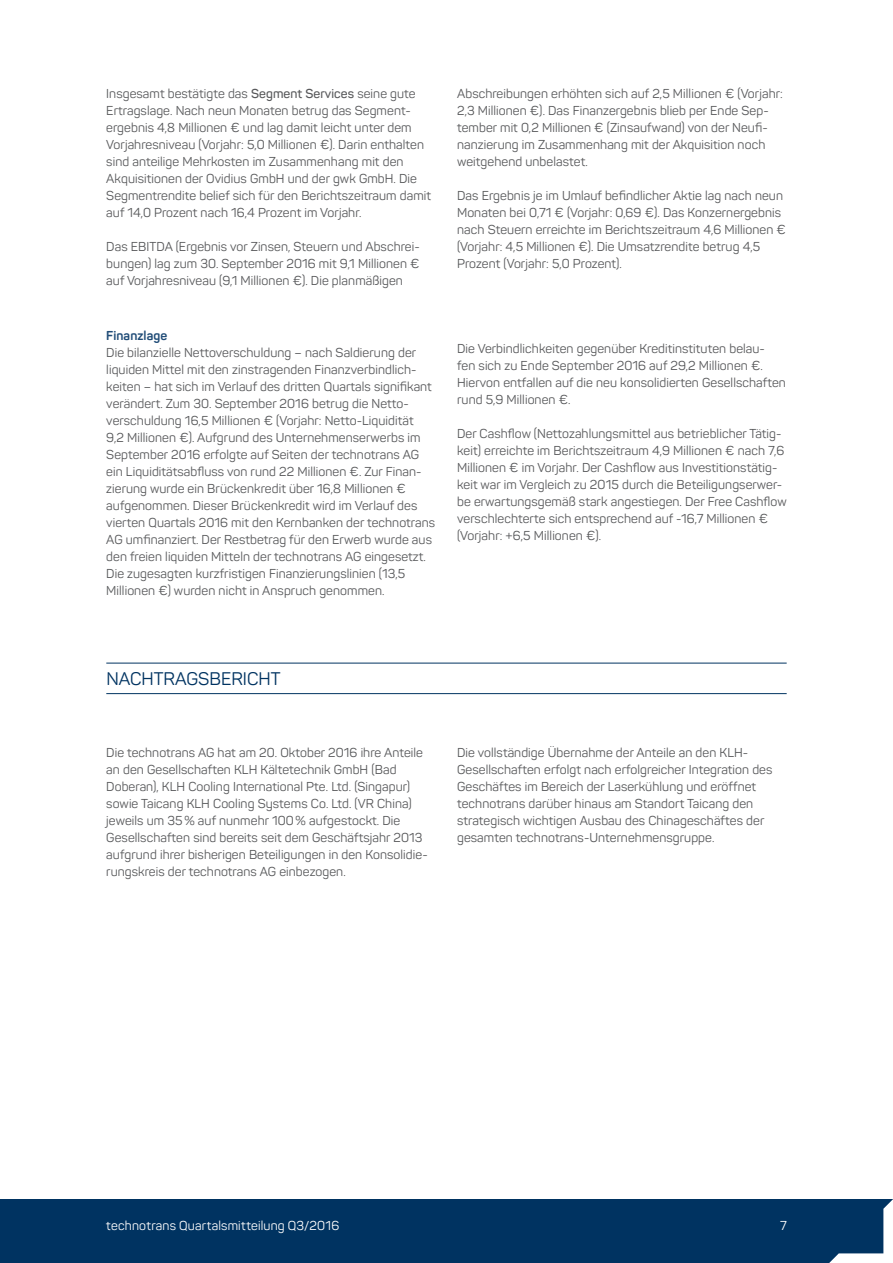
<style>
.page{position:relative;width:893px;height:1263px;background:#fff}
.page>*{position:absolute;margin:0;border:0;box-sizing:border-box;transform-origin:0 0}
.t1{font:18px "Panton";color:#003361}
.t2{font:12.75px/17px "Panton";letter-spacing:.005em;color:#57585a}
.t3{font:12.75px "Panton";letter-spacing:.015em;color:#fff}
.t4{font:700 12.75px "Panton";letter-spacing:.005em;color:#204c77}
.s1{font-weight:600}
</style>
<div class="page">
<div style="left:0;top:1199px;width:893px;height:64px;background:#003361"></div>
<svg style="left:829px;top:1199px;width:64px;height:64px"></svg>
<hr style="left:106px;top:663px;width:681px;height:1px;background:#003361">
<hr style="left:106px;top:693px;width:681px;height:1px;background:#003361">
<p class="t2" style="left:106px;top:85px;width:326px">Insgesamt bestätigte das <span class="s1">Segment Services</span> seine gute Ertragslage. Nach neun Monaten betrug das Segment&shy;ergebnis 4,8 Millionen € und lag damit leicht unter dem Vorjahresniveau (Vorjahr: 5,0 Millionen €). Darin enthalten sind anteilige Mehrkosten im Zusammenhang mit den Akquisitionen der Ovidius GmbH und der gwk GmbH. Die Segmentrendite belief sich für den Berichtszeitraum damit auf 14,0 Prozent nach 16,4 Prozent im Vorjahr.</p>
<p class="t2" style="left:106px;top:238px;width:315px;text-align:justify">Das EBITDA (Ergebnis vor Zinsen, Steuern und Abschrei&shy;bungen) lag zum 30. September 2016 mit 9,1 Millionen € auf Vorjahresniveau (9,1 Millionen €). Die planmäßigen</p>
<p class="t2" style="left:457px;top:85px;width:327px">Abschreibungen erhöhten sich auf 2,5 Millionen € (Vorjahr:<br>2,3 Millionen €). Das Finanzergebnis blieb per Ende Sep&shy;tember mit 0,2 Millionen € (Zinsaufwand) von der Neufi&shy;nanzierung im Zusammenhang mit der Akquisition noch weitgehend unbelastet.</p>
<p class="t2" style="left:457px;top:187px;width:330px">Das Ergebnis je im Umlauf befindlicher Aktie lag nach neun Monaten bei 0,71 € (Vorjahr: 0,69 €). Das Konzernergebnis nach Steuern erreichte im Berichtszeitraum 4,6 Millionen € (Vorjahr: 4,5 Millionen €). Die Umsatzrendite betrug 4,5<br>Prozent (Vorjahr: 5,0 Prozent).</p>
<p class="t4" style="left:106px;top:328px;width:62px">Finanzlage</p>
<p class="t2" style="left:106px;top:344px;width:330px">Die bilanzielle Nettoverschuldung – nach Saldierung der liquiden Mittel mit den zinstragenden Finanzverbindlich&shy;keiten – hat sich im Verlauf des dritten Quartals signifikant verändert. Zum 30. September 2016 betrug die Netto&shy;verschuldung 16,5 Millionen € (Vorjahr: Netto-Liquidität<br>9,2 Millionen €). Aufgrund des Unternehmenserwerbs im September 2016 erfolgte auf Seiten der technotrans AG ein Liquiditätsabfluss von rund 22 Millionen €. Zur Finan&shy;zierung wurde ein Brückenkredit über 16,8 Millionen € aufgenommen. Dieser Brückenkredit wird im Verlauf des vierten Quartals 2016 mit den Kernbanken der technotrans AG umfinanziert. Der Restbetrag für den Erwerb wurde aus den freien liquiden Mitteln der technotrans AG eingesetzt.<br>Die zugesagten kurzfristigen Finanzierungslinien (13,5<br>Millionen €) wurden nicht in Anspruch genommen.</p>
<p class="t2" style="left:457px;top:340px;width:330px">Die Verbindlichkeiten gegenüber Kreditinstituten belau&shy;fen sich zu Ende September 2016 auf 29,2 Millionen €.<br>Hiervon entfallen auf die neu konsolidierten Gesellschaften rund 5,9 Millionen €.</p>
<p class="t2" style="left:457px;top:425px;width:331px">Der Cashflow (Nettozahlungsmittel aus betrieblicher Tätig&shy;keit) erreichte im Berichtszeitraum 4,9 Millionen € nach 7,6<br>Millionen € im Vorjahr. Der Cashflow aus Investitionstätig&shy;keit war im Vergleich zu 2015 durch die Beteiligungserwer&shy;be erwartungsgemäß stark angestiegen. Der Free Cashflow verschlechterte sich entsprechend auf -16,7 Millionen € (Vorjahr: +6,5 Millionen €).</p>
<h1 class="t1" style="left:106px;top:667px;width:176px">NACHTRAGSBERICHT</h1>
<p class="t2" style="left:106px;top:744px;width:323px">Die technotrans AG hat am 20. Oktober 2016 ihre Anteile an den Gesellschaften KLH Kältetechnik GmbH (Bad Doberan), KLH Cooling International Pte. Ltd. (Singapur) sowie Taicang KLH Cooling Systems Co. Ltd. (VR China) jeweils um 35 % auf nunmehr 100 % aufgestockt. Die Gesellschaften sind bereits seit dem Geschäftsjahr 2013 aufgrund ihrer bisherigen Beteiligungen in den Konsolidie&shy;rungskreis der technotrans AG einbezogen.</p>
<p class="t2" style="left:457px;top:744px;width:317px">Die vollständige Übernahme der Anteile an den KLH-Gesellschaften erfolgt nach erfolgreicher Integration des Geschäftes im Bereich der Laserkühlung und eröffnet technotrans darüber hinaus am Standort Taicang den strategisch wichtigen Ausbau des Chinageschäftes der gesamten technotrans-Unternehmensgruppe.</p>
<p class="t3" style="left:106px;top:1217px;width:234px">technotrans Quartalsmitteilung Q3/2016</p>
<p class="t3" style="left:780px;top:1217px;width:8px">7</p>
</div>
